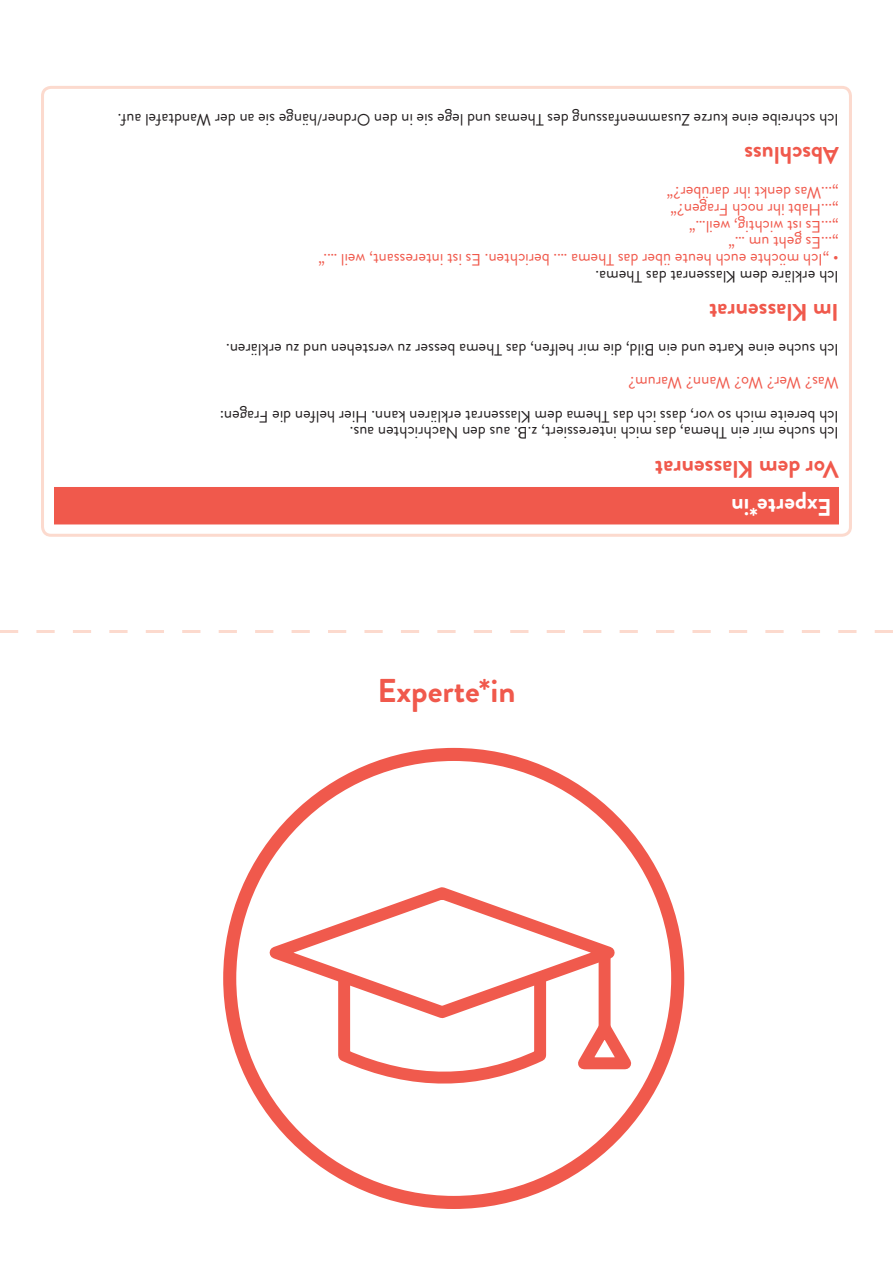
<style>
.page{position:relative;width:893px;height:1263px;background:#fff}
.page>*{position:absolute;margin:0;border:0;box-sizing:border-box;transform-origin:0 0}
.t1{font:700 33px "Brandon Grotesque";color:#f0594c}
.t2{font:700 24px "Brandon Grotesque";color:#f0594c}
.t3{font:700 24px "Brandon Grotesque";color:#fff}
.t4{font:16.5px/16.6px "Brandon Grotesque";color:#231f20}
.t5{font:16.5px/16.6px "Brandon Grotesque";color:#f0594c}
</style>
<div class="page">
<div style="left:41px;top:86px;width:811px;height:451px;border:3px solid #fcdace;border-radius:9px"></div>
<div style="left:54px;top:487px;width:785px;height:37px;background:#f0594c"></div>
<svg style="left:0;top:630px;width:893px;height:3px"></svg>
<svg style="left:240px;top:880px;width:219px;height:147px"></svg>
<svg style="left:276px;top:893px;width:370px;height:192px"></svg>
<div style="left:223px;top:748px;width:461px;height:461px;border:13px solid #f0594c;border-radius:50%"></div>
<p class="t4" style="left:839px;top:128px;width:723px;rotate:-180deg">Ich schreibe eine kurze Zusammenfassung des Themas und lege sie in den Ordner/hänge sie an der Wandtafel auf.</p>
<h2 class="t2" style="left:839px;top:172px;width:96px;rotate:-180deg">Abschluss</h2>
<p class="t5" style="left:839px;top:268px;width:522px;rotate:-180deg">• „Ich möchte euch heute über das Thema …. berichten. Es ist interessant, weil ….“ „...Es geht um …“<br>„...Es ist wichtig, weil…“<br>„...Habt ihr noch Fragen?“<br>„...Was denkt ihr darüber?“</p>
<p class="t4" style="left:839px;top:284px;width:245px;rotate:-180deg">Ich erkläre dem Klassenrat das Thema.</p>
<h2 class="t2" style="left:839px;top:329px;width:131px;rotate:-180deg">Im Klassenrat</h2>
<p class="t4" style="left:839px;top:358px;width:614px;rotate:-180deg">Ich suche eine Karte und ein Bild, die mir helfen, das Thema besser zu verstehen und zu erklären.</p>
<p class="t5" style="left:839px;top:391px;width:212px;rotate:-180deg">Was? Wer? Wo? Wann? Warum?</p>
<p class="t4" style="left:839px;top:441px;width:621px;rotate:-180deg">Ich suche mir ein Thema, das mich interessiert, z.B. aus den Nachrichten aus.<br>Ich bereite mich so vor, dass ich das Thema dem Klassenrat erklären kann. Hier helfen die Fragen:</p>
<h2 class="t2" style="left:839px;top:486px;width:185px;rotate:-180deg">Vor dem Klassenrat</h2>
<h1 class="t1" style="left:377px;top:668px;width:140px">Experte*in</h1>
<h2 class="t3" style="left:832px;top:524px;width:102px;rotate:-180deg">Experte*in</h2>
</div>
